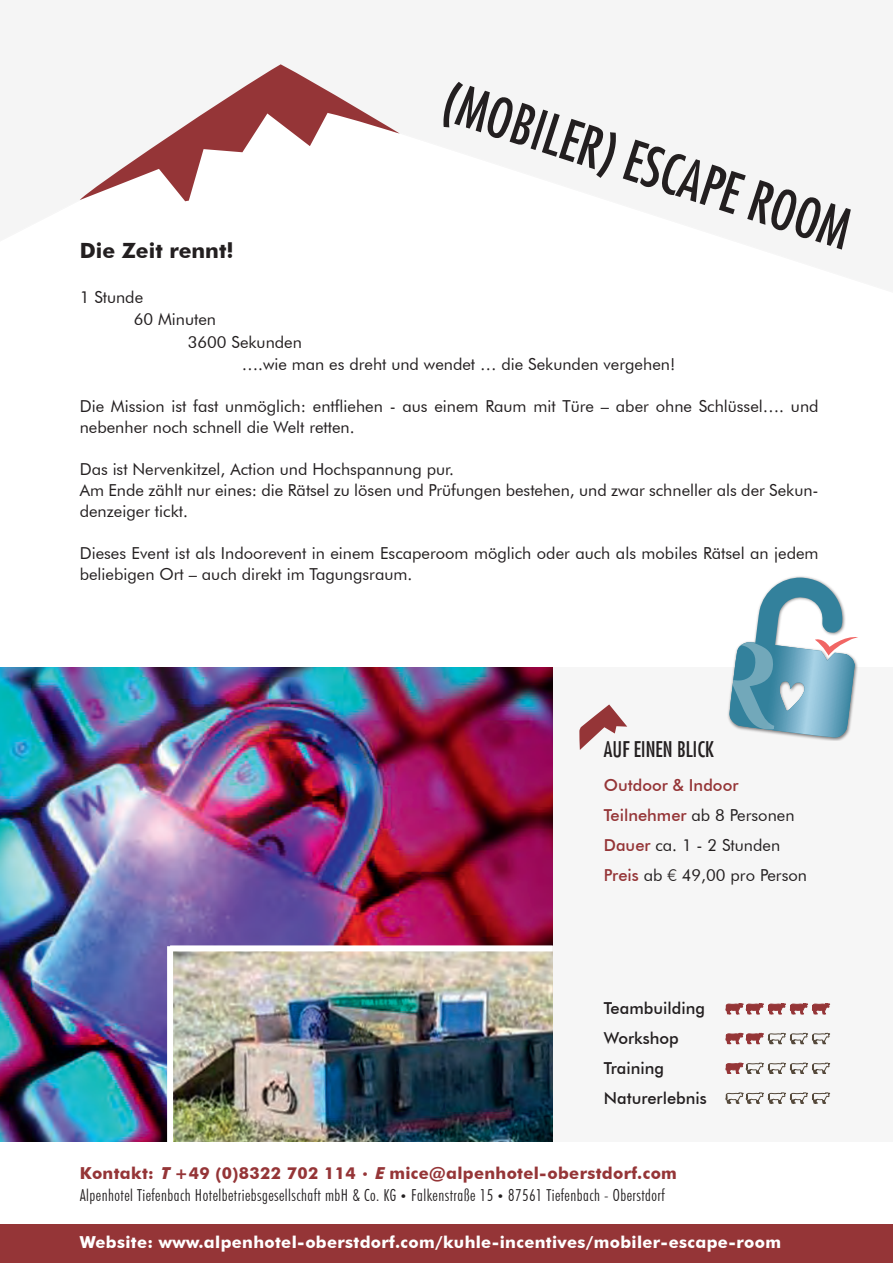
<style>
.page{position:relative;width:893px;height:1263px;background:#fff}
.page>*{position:absolute;margin:0;border:0;box-sizing:border-box;transform-origin:0 0}
.t1{font:condensed 54px "Futura";color:#231f20}
.t2{font:condensed 21px "Futura";color:#231f20}
.t3{font:700 21px "Futura BT";color:#231f20}
.t4{font:16.5px/21px "Futura BT";color:#231f20}
.t5{font:300 condensed 16.5px/22.5px "Futura BT";letter-spacing:.03em;color:#231f20}
.t6{font:700 16.5px "Futura BT";letter-spacing:.02em;color:#fff}
.t7{font:500 16.5px/30px "Futura BT";color:#231f20}
.s1{font-weight:500;color:#953537}
.s2{font-weight:300}
.s3{font-weight:700;font-stretch:normal;color:#953537}
.s4{font-weight:700;font-style:italic;font-stretch:normal;color:#953537}
.s5{font-family:"Faustina";font-weight:400;font-stretch:normal;color:#953537}
.s6{font-family:"Faustina";font-weight:400;font-stretch:normal}
</style>
<div class="page">
<svg style="left:80px;top:64px;width:320px;height:137px"></svg>
<div style="left:0;top:1224px;width:893px;height:39px;background:#953537"></div>
<div style="left:0;top:668px;width:893px;height:474px;background:#f6f6f6"></div>
<img style="left:0;top:668px;width:553px;height:474px">
<svg style="left:579px;top:704px;width:48px;height:46px"></svg>
<svg style="left:725px;top:1003px;width:105px;height:12px"></svg>
<svg style="left:725px;top:1032px;width:105px;height:13px"></svg>
<svg style="left:725px;top:1062px;width:105px;height:12px"></svg>
<svg style="left:725px;top:1092px;width:105px;height:12px"></svg>
<img style="left:173px;top:951px;width:380px;height:191px">
<div style="left:170px;top:945px;width:383px;height:6px;background:#fff"></div>
<div style="left:167px;top:946px;width:6px;height:204px;background:#fff"></div>
<div style="left:728px;top:575px;width:131px;height:166px;background:#231f20;opacity:.55"></div>
<svg style="left:729px;top:577px;width:129px;height:161px"></svg>
<p class="t3" style="left:80px;top:238px;width:155px">Die Zeit rennt!</p>
<h1 class="t1" style="left:456px;top:67px;width:426px;rotate:18deg">(MOBILER) ESCAPE ROOM</h1>
<p class="t4" style="left:80px;top:286px;width:65px">1 Stunde</p>
<p class="t4" style="left:134px;top:309px;width:84px">60 Minuten</p>
<p class="t4" style="left:188px;top:331px;width:116px">3600 Sekunden</p>
<p class="t4" style="left:242px;top:354px;width:435px">….wie man es dreht und wendet … die Sekunden vergehen!</p>
<p class="t4" style="left:80px;top:396px;width:740px">Die Mission ist fast unmöglich: entfliehen - aus einem Raum mit Türe – aber ohne Schlüssel…. und nebenher noch schnell die Welt retten.</p>
<p class="t4" style="left:80px;top:459px;width:740px">Das ist Nervenkitzel, Action und Hochspannung pur.<br>Am Ende zählt nur eines: die Rätsel zu lösen und Prüfungen bestehen, und zwar schneller als der Sekun&shy;denzeiger tickt.</p>
<p class="t4" style="left:80px;top:543px;width:740px">Dieses Event ist als Indoorevent in einem Escaperoom möglich oder auch als mobiles Rätsel an jedem beliebigen Ort – auch direkt im Tagungsraum.</p>
<p class="t2" style="left:604px;top:736px;width:112px">AUF EINEN BLICK</p>
<p class="t4" style="left:604px;top:770px;width:205px;line-height:30px"><span class="s1">Outdoor &amp; Indoor<br>Teilnehmer</span> ab 8 Personen<br><span class="s1">Dauer</span> ca. 1 - 2 Stunden<br><span class="s1">Preis</span> ab <span class="s2">€</span> 49,00 pro Person</p>
<p class="t7" style="left:604px;top:993px;width:105px">Teambuilding<br>Workshop<br>Training<br>Naturerlebnis</p>
<p class="t5" style="left:80px;top:1161px;width:599px"><span class="s3">Kontakt:</span> <span class="s4">T</span> <span class="s3">+49 (0)8322 702 114</span> <span class="s5">•</span> <span class="s4">E</span> <span class="s3">mice@alpenhotel-oberstdorf.com<br></span>Alpenhotel Tiefenbach Hotelbetriebsgesellschaft mbH &amp; Co. KG <span class="s6">•</span> Falkenstraße 15 <span class="s6">•</span> 87561 Tiefenbach - Oberstdorf</p>
<p class="t6" style="left:80px;top:1232px;width:703px">Website: www.alpenhotel-oberstdorf.com/kuhle-incentives/mobiler-escape-room</p>
</div>
